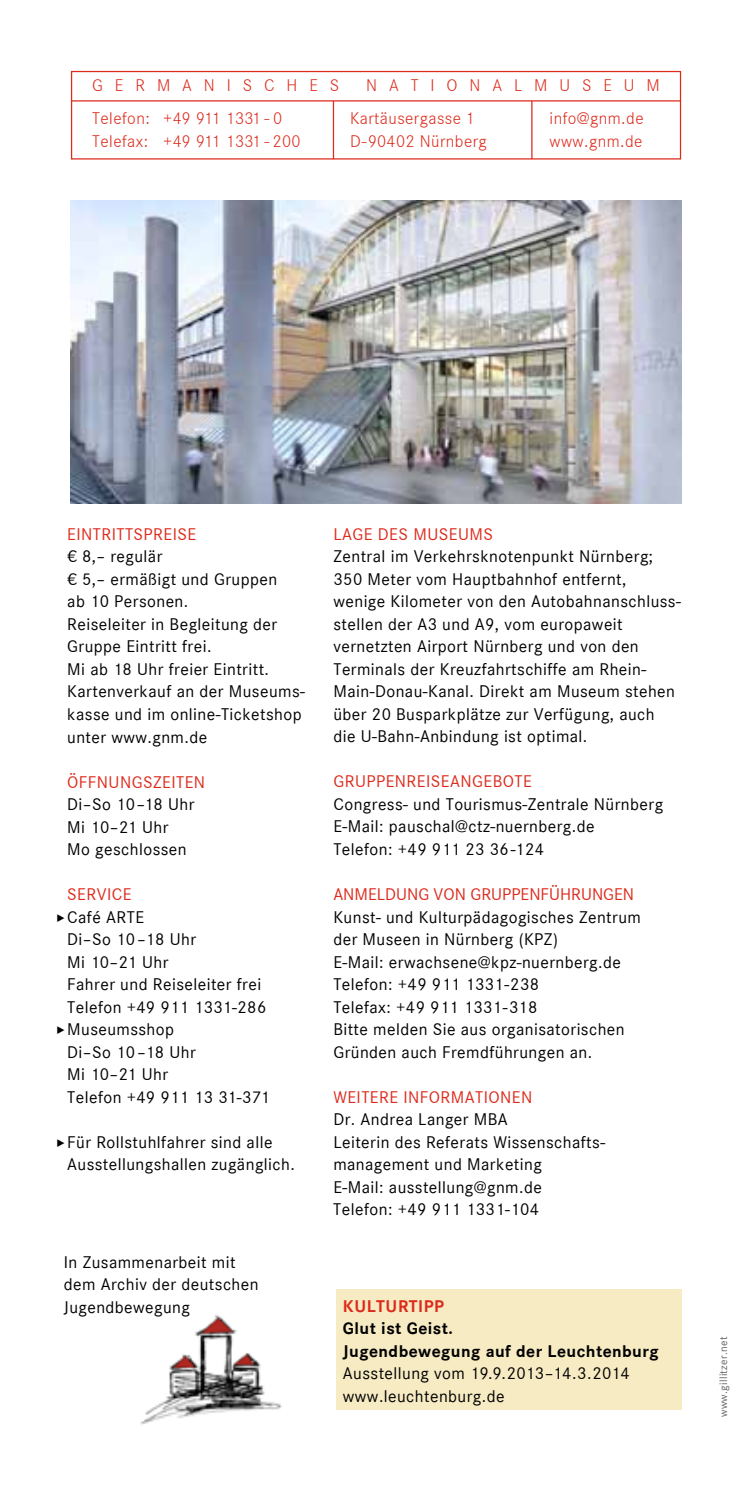
<style>
.page{position:relative;width:745px;height:1489px;background:#fff}
.page>*{position:absolute;margin:0;border:0;box-sizing:border-box;transform-origin:0 0}
.t1{font:17.5px/22.5px "Corporate S";letter-spacing:.025em;color:#000}
.t2{font:17.5px "Corporate S";letter-spacing:.025em;color:#dd2a1b}
.t3{font:300 17.5px/22.5px "Corporate S";letter-spacing:.025em;color:#dd2a1b}
.t4{font:700 17.5px/22.5px "Corporate S";color:#000}
.t5{font:300 17.5px/22.5px "Corporate S";letter-spacing:-.015em;color:#dd2a1b}
.t6{font:17.5px "Corporate S";color:#dd2a1b}
.t7{font:300 17.5px "Corporate S";letter-spacing:.68em;color:#dd2a1b}
.t8{font:700 17.5px "Corporate S";letter-spacing:.03em;color:#dd2a1b}
.t9{font:11.25px "Corporate S";letter-spacing:.03em;color:#656564}
.s1{color:#dd2a1b}
.s2{font-family:"Corporate SSC";color:#dd2a1b}
</style>
<div class="page">
<div style="left:71px;top:71px;width:609px;height:88px;border:1px solid #dd2a1b"></div>
<hr style="left:72px;top:100px;width:608px;height:1px;background:#dd2a1b">
<hr style="left:531px;top:101px;width:1px;height:58px;background:#dd2a1b">
<hr style="left:332px;top:101px;width:2px;height:58px;background:#dd2a1b">
<img style="left:71px;top:201px;width:609px;height:302px">
<div style="left:335px;top:1289px;width:345px;height:120px;background:#f7ebc3"></div>
<img style="left:140px;top:1314px;width:142px;height:111px">
<p class="t7" style="left:92px;top:74px;width:248px">Germanisches</p>
<p class="t7" style="left:366px;top:74px;width:295px">N ationalmuseum</p>
<p class="t5" style="left:92px;top:106px;width:210px">Telefon: +49 911 1331 - 0<br>Telefax: +49 911 1331 - 200</p>
<p class="t3" style="left:350px;top:106px;width:138px">Kartäusergasse 1<br>D-90402 N ürnberg</p>
<p class="t3" style="left:549px;top:106px;width:95px">info@gnm.de www.gnm.de</p>
<p class="t2" style="left:67px;top:522px;width:130px">EINTRITTSPREISE</p>
<p class="t1" style="left:67px;top:544px;width:239px">€ 8,– regulär<br>€ 5,– ermäßigt und Gruppen<br>ab 10 Personen.<br>Reiseleiter in Begleitung der<br>Gruppe Eintritt frei.<br>Mi ab 18 Uhr freier Eintritt.<br>Kartenverkauf an der Museums&shy;kasse und im online-Ticketshop unter www.gnm.de</p>
<p class="t2" style="left:67px;top:770px;width:139px">ÖFFNUNGSZEITEN</p>
<p class="t1" style="left:67px;top:792px;width:129px">Di–So 10–18 Uhr<br>Mi 10–21 Uhr<br>Mo geschlossen</p>
<p class="t2" style="left:67px;top:882px;width:66px">SERVICE</p>
<p class="t1" style="left:56px;top:904px;width:89px">▸Café ARTE</p>
<p class="t1" style="left:67px;top:927px;width:130px">Di–So 10–18 Uhr</p>
<p class="t1" style="left:67px;top:949px;width:103px">Mi 10–21 Uhr</p>
<p class="t1" style="left:67px;top:972px;width:195px">Fahrer und Reiseleiter frei</p>
<p class="t1" style="left:67px;top:994px;width:200px">Telefon +49 911 1331-286</p>
<p class="t1" style="left:56px;top:1017px;width:119px">▸Museumsshop</p>
<p class="t1" style="left:67px;top:1039px;width:130px">Di–So 10–18 Uhr</p>
<p class="t1" style="left:67px;top:1062px;width:102px">Mi 10–21 Uhr</p>
<p class="t1" style="left:67px;top:1084px;width:204px">Telefon +49 911 13 31-371</p>
<p class="t1" style="left:67px;top:1129px;width:229px;text-indent:-11px">▸Für Rollstuhlfahrer sind alle<br>Ausstellungshallen zugänglich.</p>
<p class="t1" style="left:64px;top:1249px;width:196px">In Zusammenarbeit mit dem Archiv der deutschen<br>Jugendbewegung</p>
<p class="t1" style="left:333px;top:522px;width:348px"><span class="s1">LAGE DES</span> <span class="s2">MUS</span><span class="s1">EUMS<br></span>Zentral im Verkehrsknotenpunkt Nürnberg; 350 Meter vom Hauptbahnhof entfernt, wenige Kilometer von den Autobahnanschluss&shy;stellen der A3 und A9, vom europaweit vernetzten Airport Nürnberg und von den Terminals der Kreuzfahrtschiffe am Rhein-Main-Donau-Kanal. Direkt am Museum stehen über 20 Busparkplätze zur Verfügung, auch die U-Bahn-Anbindung ist optimal.</p>
<p class="t2" style="left:333px;top:770px;width:200px">GRUPPENREISEANGEBOTE</p>
<p class="t1" style="left:333px;top:792px;width:331px">Congress- und Tourismus-Zentrale Nürnberg<br>E-Mail: pauschal@ctz-nuernberg.de<br>Telefon: +49 911 23 36-124</p>
<p class="t6" style="left:333px;top:882px;width:302px">ANMELDUNG VON GRUPPENFÜHRUNGEN</p>
<p class="t1" style="left:333px;top:904px;width:309px">Kunst- und Kulturpädagogisches Zentrum der Museen in Nürnberg (KPZ)<br>E-Mail: erwachsene@kpz-nuernberg.de Telefon: +49 911 1331-238<br>Telefax: +49 911 1331-318<br>Bitte melden Sie aus organisatorischen Gründen auch Fremdführungen an.</p>
<p class="t2" style="left:333px;top:1085px;width:200px">WEITERE INFORMATIONEN</p>
<p class="t1" style="left:333px;top:1107px;width:273px">Dr. Andrea Langer MBA<br>Leiterin des Referats Wissenschafts&shy;management und Marketing<br>E-Mail: ausstellung@gnm.de<br>Telefon: +49 911 1331-104</p>
<p class="t8" style="left:343px;top:1293px;width:103px">Kulturtipp</p>
<p class="t4" style="left:343px;top:1316px;width:317px">Glut ist Geist.<br>Jugendbewegung auf der Leuchtenburg</p>
<p class="t1" style="left:343px;top:1361px;width:288px">Ausstellung vom 19.9.2013–14.3.2014 www.leuchtenburg.de</p>
<p class="t9" style="left:715px;top:1416px;width:82px;rotate:-90deg">www.gillitzer.net</p>
</div>
